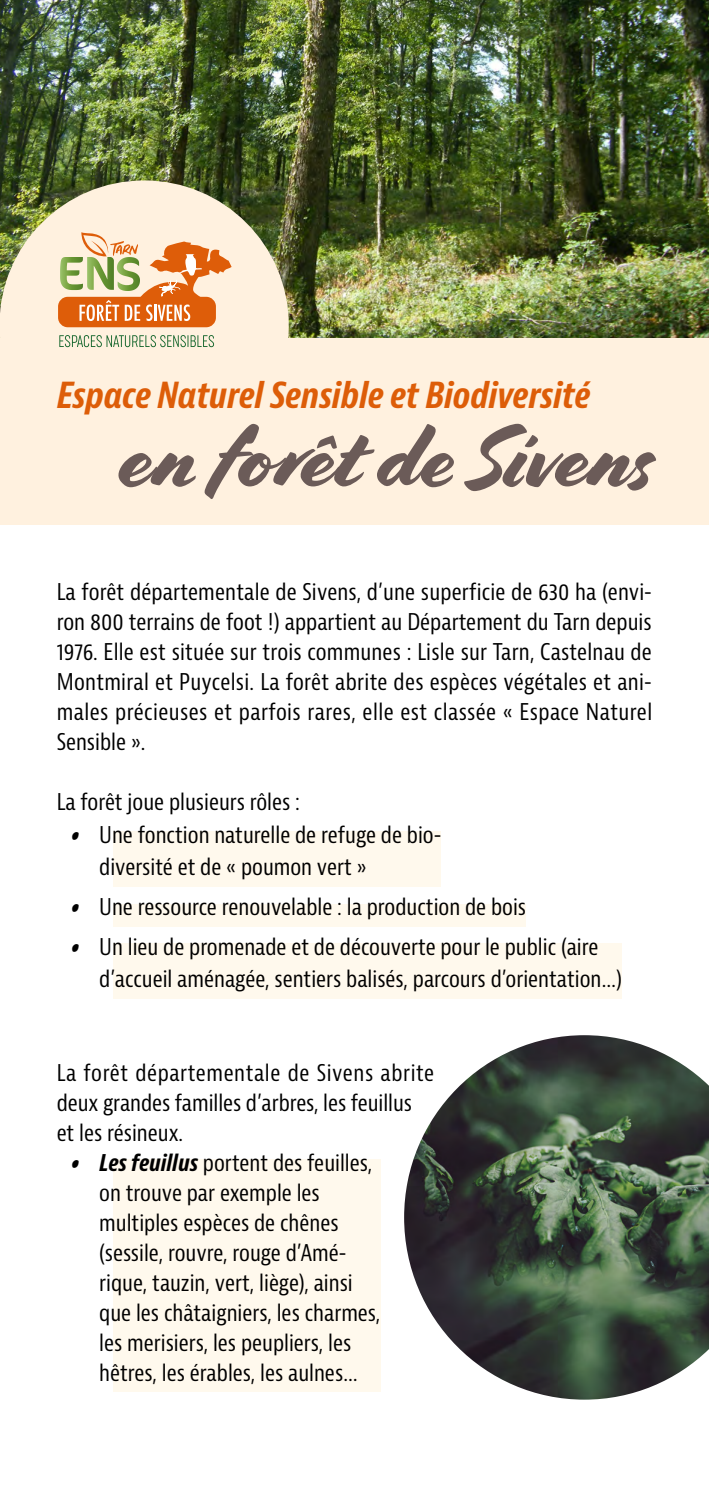
<style>
.page{position:relative;width:709px;height:1489px;background:#fff}
.page>*{position:absolute;margin:0;border:0;box-sizing:border-box;transform-origin:0 0}
.Titres{font:87.5px "Cortado";letter-spacing:.01em;color:#6b5b58}
.Titres-2{font:italic 700 condensed 35px "Bernina Sans";letter-spacing:-.005em;color:#dd5d08}
.P_long{font:condensed 22.5px/30px "Bernina Sans";color:#000}
.s1{font-family:"Astounder Squared LCBB";font-style:italic;font-stretch:normal}
.s2{font-weight:700;font-style:italic}
</style>
<div class="page">
<img style="left:0;top:0;width:709px;height:338px">
<div style="left:0;top:338px;width:709px;height:186px;background:#fff1df"></div>
<img style="left:404px;top:1035px;width:305px;height:364px">
<div style="left:0;top:180px;width:289px;height:289px;background:#fff1df;border-radius:50%"></div>
<div style="left:113px;top:831px;width:328px;height:55px;background:#fff9ed"></div>
<div style="left:113px;top:904px;width:413px;height:22px;background:#fff9ed"></div>
<div style="left:113px;top:943px;width:509px;height:55px;background:#fff9ed"></div>
<div style="left:113px;top:1159px;width:267px;height:232px;background:#fff9ed"></div>
<div style="left:58px;top:297px;width:158px;height:30px;background:#de5d09;border-radius:10px"></div>
<svg style="left:60px;top:257px;width:6px;height:30px"></svg>
<svg style="left:59px;top:335px;width:155px;height:12px"></svg>
<svg style="left:79px;top:232px;width:153px;height:89px"></svg>
<p class="Titres-2" style="left:57px;top:374px;width:535px">Espace Naturel Sensible et Biodiversité</p>
<p class="Titres" style="left:118px;top:406px;width:536px">en forêt de Sivens</p>
<p class="P_long" style="left:57px;top:577px;width:597px;text-align:justify">La forêt départementale de Sivens, d’une superficie de 630 ha (envi&shy;ron 800 terrains de foot !) appartient au Département du Tarn depuis 1976. Elle est située sur trois communes : Lisle sur Tarn, Castelnau de Montmiral et Puycelsi. La forêt abrite des espèces végétales et ani&shy;males précieuses et parfois rares, elle est classée « Espace Naturel Sensible ».</p>
<p class="P_long" style="left:57px;top:787px;width:245px">La forêt joue plusieurs rôles :</p>
<p class="P_long" style="left:99px;top:819px;width:344px;line-height:32.5px;text-indent:-28px"><span class="s1">•</span> Une fonction naturelle de refuge de bio&shy;diversité et de « poumon vert »</p>
<p class="P_long" style="left:71px;top:892px;width:457px"><span class="s1">•</span> Une ressource renouvelable : la production de bois</p>
<p class="P_long" style="left:99px;top:930px;width:524px;line-height:32.5px;text-indent:-28px"><span class="s1">•</span> Un lieu de promenade et de découverte pour le public (aire d’accueil aménagée, sentiers balisés, parcours d’orientation…)</p>
<p class="P_long" style="left:57px;top:1057px;width:379px">La forêt départementale de Sivens abrite deux grandes familles d’arbres, les feuillus et les résineux.</p>
<p class="P_long" style="left:99px;top:1147px;width:283px;text-indent:-28px"><span class="s1">•</span> <span class="s2">Les feuillus</span> portent des feuilles, on trouve par exemple les multiples espèces de chênes (sessile, rouvre, rouge d’Amé&shy;rique, tauzin, vert, liège), ainsi que les châtaigniers, les charmes, les merisiers, les peupliers, les hêtres, les érables, les aulnes…</p>
</div>
